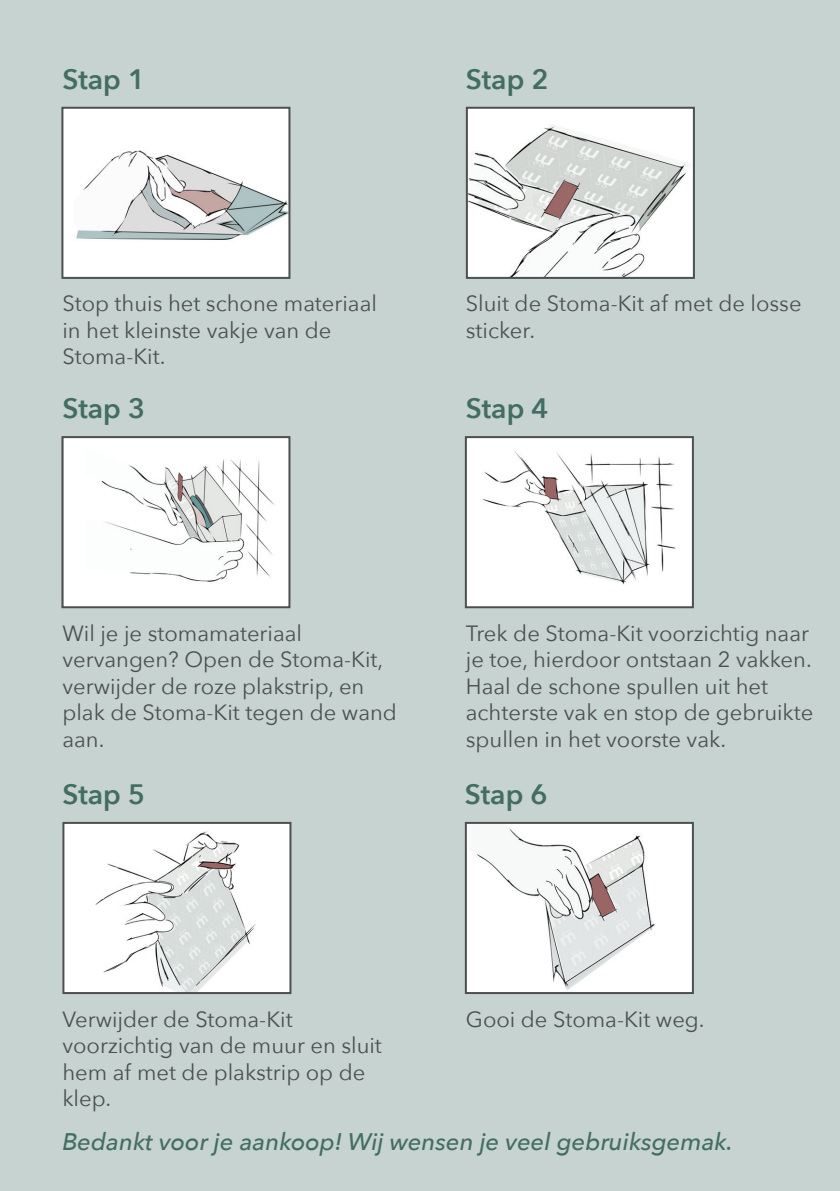
<style>
.page{position:relative;width:840px;height:1191px;background:#fff}
.page>*{position:absolute;margin:0;border:0;box-sizing:border-box;transform-origin:0 0}
.t1{font:600 28px "Avenir Next";color:#436d62}
.t2{font:italic 500 24px "Avenir Next";color:#436d62}
.t3{font:22px/26.4px "Avenir Next";color:#4c504f}
</style>
<div class="page">
<div style="left:0;top:0;width:839px;height:1191px;background:#c6d3d0"></div>
<img style="left:64px;top:110px;width:223px;height:166px">
<div style="left:61px;top:107px;width:229px;height:172px;border:2px solid #4c504f"></div>
<img style="left:64px;top:439px;width:223px;height:166px">
<div style="left:61px;top:436px;width:229px;height:172px;border:2px solid #4c504f"></div>
<img style="left:467px;top:439px;width:223px;height:166px">
<div style="left:464px;top:436px;width:229px;height:172px;border:2px solid #4c504f"></div>
<img style="left:468px;top:110px;width:223px;height:166px">
<div style="left:465px;top:107px;width:229px;height:172px;border:2px solid #4c504f"></div>
<img style="left:65px;top:825px;width:223px;height:166px">
<div style="left:62px;top:822px;width:229px;height:172px;border:2px solid #4c504f"></div>
<img style="left:467px;top:825px;width:223px;height:166px">
<div style="left:464px;top:822px;width:229px;height:172px;border:2px solid #4c504f"></div>
<p class="t1" style="left:62px;top:55px;width:84px">Stap 1</p>
<p class="t1" style="left:465px;top:55px;width:84px">Stap 2</p>
<p class="t3" style="left:62px;top:289px;width:316px">Stop thuis het schone materiaal in het kleinste vakje van de<br>Stoma-Kit.</p>
<p class="t3" style="left:465px;top:289px;width:337px">Sluit de Stoma-Kit af met de losse sticker.</p>
<p class="t1" style="left:62px;top:384px;width:84px">Stap 3</p>
<p class="t1" style="left:465px;top:384px;width:84px">Stap 4</p>
<p class="t3" style="left:62px;top:619px;width:336px">Wil je je stomamateriaal vervangen? Open de Stoma-Kit, verwijder de roze plakstrip, en plak de Stoma-Kit tegen de wand aan.</p>
<p class="t1" style="left:62px;top:770px;width:84px">Stap 5</p>
<p class="t3" style="left:465px;top:619px;width:344px">Trek de Stoma-Kit voorzichtig naar</p>
<p class="t3" style="left:465px;top:645px;width:349px">je toe, hierdoor ontstaan 2 vakken.<br>Haal de schone spullen uit het achterste vak en stop de gebruikte spullen in het voorste vak.</p>
<p class="t1" style="left:464px;top:770px;width:84px">Stap 6</p>
<p class="t3" style="left:62px;top:1005px;width:321px">Verwijder de Stoma-Kit voorzichtig van de muur en sluit hem af met de plakstrip op de klep.</p>
<p class="t3" style="left:465px;top:1005px;width:240px">Gooi de Stoma-Kit weg.</p>
<p class="t2" style="left:62px;top:1121px;width:671px">Bedankt voor je aankoop! Wij wensen je veel gebruiksgemak.</p>
</div>
